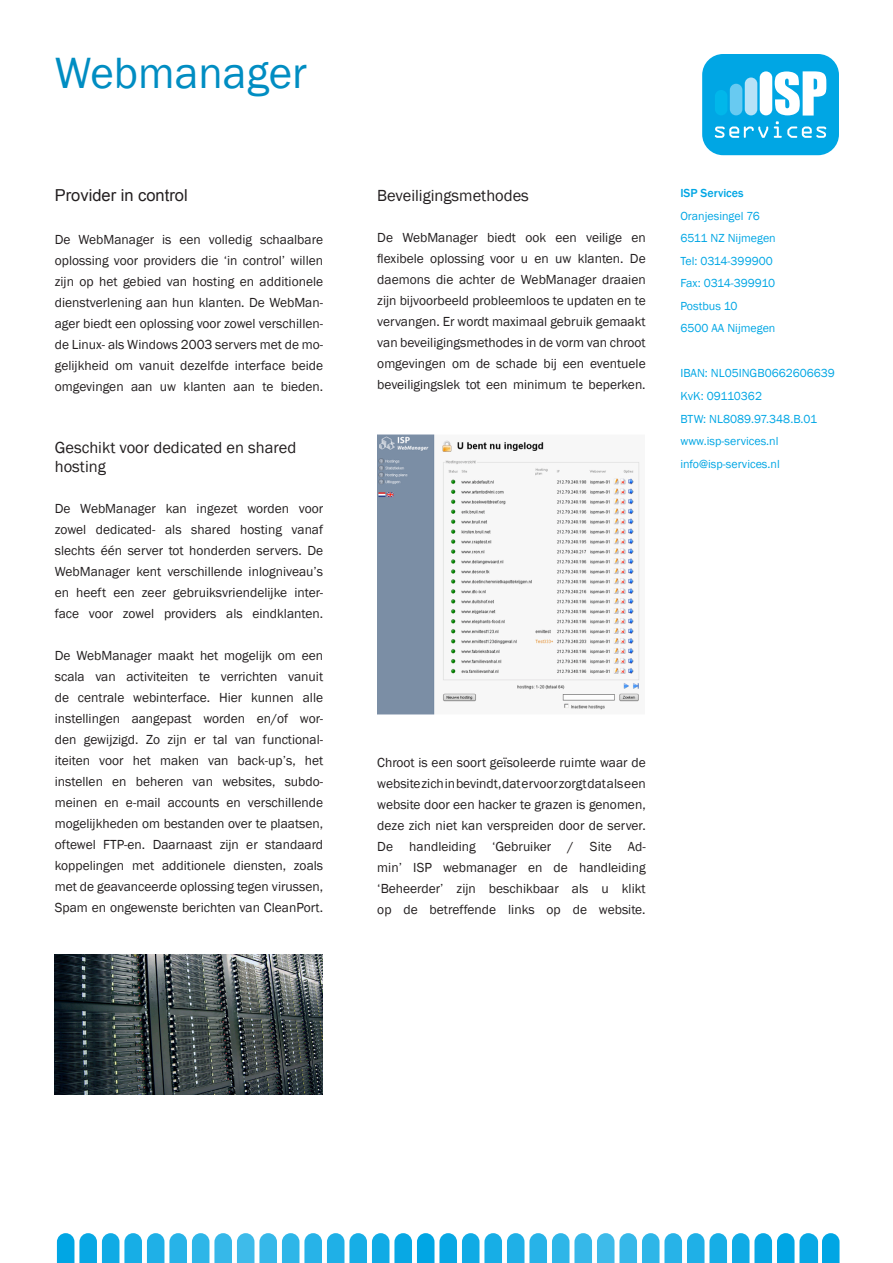
<style>
.page{position:relative;width:893px;height:1263px;background:#fff}
.page>*{position:absolute;margin:0;border:0;box-sizing:border-box;transform-origin:0 0}
.t1{font:45px "Franklin Gothic";color:#008dc2}
.t2{font:16.5px/19.8px "Franklin Gothic";color:#231f20}
.t3{font:16.5px "Arial";color:#231f20}
.t4{font:13.5px/21px "Franklin Gothic";color:#231f20;text-align:justify}
.t5{font:12px "Franklin Gothic";color:#00a6e4}
.t6{font:500 12px "Franklin Gothic";color:#00a6e4}
</style>
<div class="page">
<div style="left:702px;top:54px;width:137px;height:101px;background:#00a6e4;border-radius:21px"></div>
<div style="left:760px;top:71px;width:12px;height:44px;background:#fff;border-radius:6px"></div>
<svg style="left:715px;top:126px;width:53px;height:12px"></svg>
<svg style="left:774px;top:71px;width:52px;height:67px"></svg>
<div style="left:745px;top:78px;width:12px;height:37px;background:#b7e2f7;border-radius:6px"></div>
<div style="left:730px;top:84px;width:12px;height:31px;background:#68caf1;border-radius:6px"></div>
<div style="left:715px;top:90px;width:12px;height:25px;background:#01b7ea;border-radius:6px"></div>
<svg style="left:57px;top:1233px;width:782px;height:30px"></svg>
<img style="left:377px;top:435px;width:263px;height:280px">
<img style="left:54px;top:954px;width:268px;height:140px">
<p class="t1" style="left:55px;top:45px;width:254px">Webmanager</p>
<p class="t3" style="left:55px;top:185px;width:134px">Provider in control</p>
<p class="t4" style="left:55px;top:229px;width:270px">De WebManager is een volledig schaalbare oplossing voor providers die ‘in control’ willen zijn op het gebied van hosting en additionele dienstverlening aan hun klanten. De WebMan&shy;ager biedt een oplossing voor zowel verschillen&shy;de Linux- als Windows 2003 servers met de mo&shy;gelijkheid om vanuit dezelfde interface beide omgevingen aan uw klanten aan te bieden.</p>
<p class="t2" style="left:55px;top:438px;width:243px">Geschikt voor dedicated en shared hosting</p>
<p class="t4" style="left:55px;top:499px;width:270px">De WebManager kan ingezet worden voor zowel dedicated- als shared hosting vanaf slechts één server tot honderden servers. De WebManager kent verschillende inlogniveau’s en heeft een zeer gebruiksvriendelijke inter&shy;face voor zowel providers als eindklanten.</p>
<p class="t4" style="left:55px;top:646px;width:270px">De WebManager maakt het mogelijk om een scala van activiteiten te verrichten vanuit de centrale webinterface. Hier kunnen alle instellingen aangepast worden en/of wor&shy;den gewijzigd. Zo zijn er tal van functional&shy;iteiten voor het maken van back-up’s, het instellen en beheren van websites, subdo&shy;meinen en e-mail accounts en verschillende</p>
<p class="t4" style="left:55px;top:814px;width:270px">mogelijkheden om bestanden over te plaatsen, oftewel FTP-en. Daarnaast zijn er standaard koppelingen met additionele diensten, zoals met de geavanceerde oplossing tegen virussen, Spam en ongewenste berichten van CleanPort.</p>
<p class="t2" style="left:377px;top:186px;width:153px">Beveiligingsmethodes</p>
<p class="t4" style="left:377px;top:227px;width:270px">De WebManager biedt ook een veilige en flexibele oplossing voor u en uw klanten. De</p>
<p class="t4" style="left:377px;top:269px;width:270px">daemons die achter de WebManager draaien zijn bijvoorbeeld probleemloos te updaten en te vervangen. Er wordt maximaal gebruik gemaakt van beveiligingsmethodes in de vorm van chroot omgevingen om de schade bij een eventuele beveiligingslek tot een minimum te beperken.</p>
<p class="t6" style="left:680px;top:186px;width:65px">ISP Services</p>
<p class="t5" style="left:680px;top:209px;width:81px">Oranjesingel 76</p>
<p class="t5" style="left:680px;top:231px;width:97px">6511 NZ Nijmegen</p>
<p class="t5" style="left:680px;top:254px;width:94px">Tel: 0314-399900</p>
<p class="t5" style="left:680px;top:276px;width:96px">Fax: 0314-399910</p>
<p class="t5" style="left:680px;top:299px;width:59px">Postbus 10</p>
<p class="t5" style="left:680px;top:321px;width:97px">6500 AA Nijmegen</p>
<p class="t5" style="left:680px;top:366px;width:156px">IBAN: NL05INGB0662606639</p>
<p class="t5" style="left:680px;top:389px;width:83px">KvK: 09110362</p>
<p class="t5" style="left:680px;top:411px;width:138px">BTW: NL8089.97.348.B.01</p>
<p class="t5" style="left:680px;top:434px;width:100px">www.isp-services.nl</p>
<p class="t5" style="left:680px;top:456px;width:101px">info@isp-services.nl</p>
<p class="t4" style="left:377px;top:752px;width:270px">Chroot is een soort geïsoleerde ruimte waar de website zich in bevindt, dat ervoor zorgt dat als een website door een hacker te grazen is genomen, deze zich niet kan verspreiden door de server.</p>
<p class="t4" style="left:377px;top:836px;width:270px">De handleiding ‘Gebruiker / Site Ad&shy;min’ ISP webmanager en de handleiding ‘Beheerder’ zijn beschikbaar als u klikt op de betreffende links op de website.</p>
</div>
